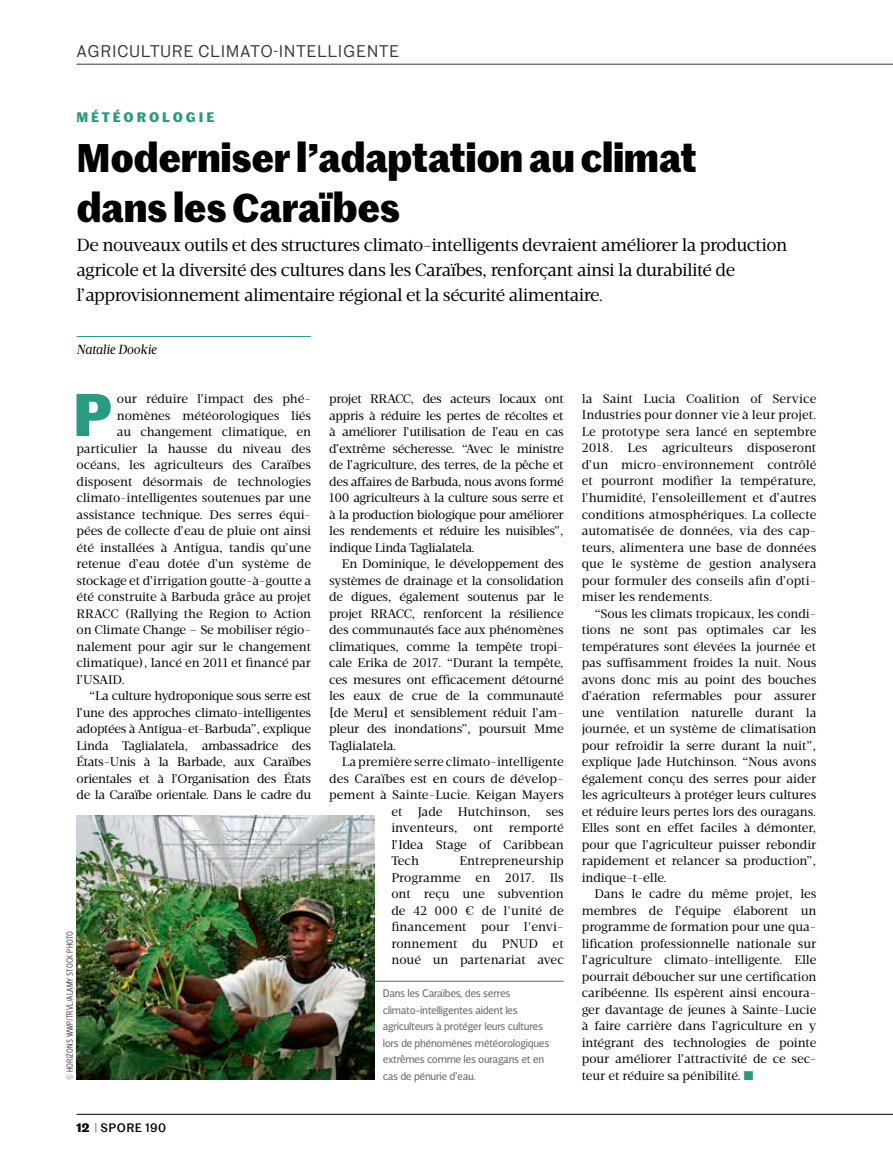
<style>
.page{position:relative;width:893px;height:1170px;background:#fff}
.page>*{position:absolute;margin:0;border:0;box-sizing:border-box;transform-origin:0 0}
.t1{font:700 58.8px "Marr Sans";color:#289b82}
.t2{font:700 39px/49.5px "Marr Sans";letter-spacing:-.01em;color:#000}
.t3{font:18px/24.8px "Velino Text";letter-spacing:-.025em;color:#000}
.t4{font:16.5px "Marr Sans";letter-spacing:.04em;color:#383937}
.t5{font:italic 13.5px "Velino Text";letter-spacing:-.005em;color:#000}
.t6{font:700 13.5px "Marr Sans";letter-spacing:.215em;color:#289b82}
.t7{font:12.75px/16.5px "Velino Text";letter-spacing:-.01em;color:#000;text-align:justify}
.t8{font:12.75px "Velino Text";letter-spacing:-.03em;color:#000}
.t9{font:500 12px "Marr Sans";letter-spacing:.035em;color:#000}
.t10{font:11.25px/16.5px "Velino Sans";letter-spacing:-.025em;color:#6f7070}
.t11{font:300 9px "Velino Sans Condensed";letter-spacing:.015em;color:#383937}
.s1{font-weight:700}
.s2{font-weight:300}
.s3{color:#289b82}
</style>
<div class="page">
<hr style="left:77px;top:64px;width:816px;height:1px;background:#383937">
<hr style="left:77px;top:1113px;width:816px;height:1px;background:#000">
<hr style="left:77px;top:336px;width:234px;height:1px;background:#289b82">
<hr style="left:374px;top:980px;width:190px;height:1px;background:#626463">
<img style="left:77px;top:815px;width:297px;height:264px">
<p class="t4" style="left:77px;top:39px;width:324px">AGRICULTURE CLIMATO-INTELLIGENTE</p>
<p class="t6" style="left:77px;top:107px;width:139px">MÉTÉOROLOGIE</p>
<h2 class="t2" style="left:77px;top:130px;width:622px">Moderniser l’adaptation au climat dans les Caraïbes</h2>
<p class="t3" style="left:77px;top:233px;width:712px">De nouveaux outils et des structures climato-intelligents devraient améliorer la production agricole et la diversité des cultures dans les Caraïbes, renforçant ainsi la durabilité de l’approvisionnement alimentaire régional et la sécurité alimentaire.</p>
<p class="t5" style="left:77px;top:341px;width:82px">Natalie Dookie</p>
<h1 class="t1" style="left:73px;top:369px;width:42px">P</h1>
<p class="t7" style="left:117px;top:390px;width:196px">our réduire l’impact des phé-</p>
<p class="t7" style="left:117px;top:407px;width:196px">nomènes météorologiques liés</p>
<p class="t7" style="left:117px;top:423px;width:196px">au changement climatique, en</p>
<p class="t7" style="left:77px;top:440px;width:236px">particulier la hausse du niveau des</p>
<p class="t7" style="left:77px;top:456px;width:236px">océans, les agriculteurs des Caraïbes</p>
<p class="t7" style="left:77px;top:473px;width:236px">disposent désormais de technologies</p>
<p class="t7" style="left:77px;top:489px;width:236px">climato-intelligentes soutenues par une</p>
<p class="t7" style="left:77px;top:506px;width:236px">assistance technique. Des serres équi-</p>
<p class="t7" style="left:77px;top:522px;width:236px">pées de collecte d’eau de pluie ont ainsi</p>
<p class="t7" style="left:77px;top:539px;width:236px">été installées à Antigua, tandis qu’une</p>
<p class="t7" style="left:77px;top:555px;width:236px">retenue d’eau dotée d’un système de</p>
<p class="t7" style="left:77px;top:572px;width:236px">stockage et d’irrigation goutte-à-goutte a</p>
<p class="t7" style="left:77px;top:588px;width:236px">été construite à Barbuda grâce au projet</p>
<p class="t7" style="left:77px;top:605px;width:236px">RRACC (Rallying the Region to Action</p>
<p class="t7" style="left:77px;top:621px;width:236px">on Climate Change – Se mobiliser régio-</p>
<p class="t7" style="left:77px;top:638px;width:236px">nalement pour agir sur le changement</p>
<p class="t7" style="left:77px;top:654px;width:236px">climatique), lancé en 2011 et financé par</p>
<p class="t7" style="left:77px;top:671px;width:50px">l’USAID.</p>
<p class="t7" style="left:89px;top:687px;width:223px">“La culture hydroponique sous serre est</p>
<p class="t8" style="left:77px;top:704px;width:236px">l’une des approches climato-intelligentes</p>
<p class="t8" style="left:77px;top:721px;width:236px">adoptées à Antigua-et-Barbuda”, explique</p>
<p class="t7" style="left:77px;top:737px;width:236px">Linda Taglialatela, ambassadrice des</p>
<p class="t8" style="left:77px;top:754px;width:236px">États-Unis à la Barbade, aux Caraïbes</p>
<p class="t8" style="left:77px;top:770px;width:236px">orientales et à l’Organisation des États</p>
<p class="t7" style="left:77px;top:786px;width:236px">de la Caraïbe orientale. Dans le cadre du</p>
<p class="t11" style="left:65px;top:1079px;width:150px;rotate:-90deg">© HORIZONS WWP/TRVL/ALAMY STOCK PHOTO</p>
<p class="t9" style="left:77px;top:1118px;width:91px"><span class="s1">12</span> <span class="s2">|</span> SPORE 190</p>
<p class="t7" style="left:329px;top:390px;width:236px">projet RRACC, des acteurs locaux ont appris à réduire les pertes de récoltes et à améliorer l’utilisation de l’eau en cas d’extrême sécheresse. “Avec le ministre de l’agriculture, des terres, de la pêche et des affaires de Barbuda, nous avons formé 100 agriculteurs à la culture sous serre et à la production biologique pour améliorer les rendements et réduire les nuisibles”, indique Linda Taglialatela.</p>
<p class="t7" style="left:329px;top:555px;width:236px;text-indent:13px">En Dominique, le développement des systèmes de drainage et la consolidation de digues, également soutenus par le projet RRACC, renforcent la résilience des communautés face aux phénomènes climatiques, comme la tempête tropi&shy;cale Erika de 2017. “Durant la tempête, ces mesures ont efficacement détourné les eaux de crue de la communauté [de Meru] et sensiblement réduit l’am&shy;pleur des inondations”, poursuit Mme Taglialatela.</p>
<p class="t7" style="left:342px;top:753px;width:223px">La première serre climato-intelligente</p>
<p class="t7" style="left:329px;top:770px;width:236px">des Caraïbes est en cours de dévelop-</p>
<p class="t7" style="left:329px;top:786px;width:236px">pement à Sainte-Lucie. Keigan Mayers</p>
<p class="t7" style="left:391px;top:803px;width:174px">et Jade Hutchinson, ses</p>
<p class="t7" style="left:391px;top:819px;width:174px">inventeurs, ont remporté</p>
<p class="t7" style="left:391px;top:836px;width:174px">l’Idea Stage of Caribbean</p>
<p class="t7" style="left:391px;top:852px;width:29px">Tech</p>
<p class="t7" style="left:391px;top:852px;width:174px;text-indent:68px">Entrepreneurship Programme en 2017. Ils ont reçu une subvention de 42 000 € de l'unité de financement pour l'envi&shy;ronnement du PNUD et noué un partenariat avec</p>
<p class="t10" style="left:383px;top:985px;width:168px">Dans les Caraïbes, des serres climato-intelligentes aident les agriculteurs à protéger leurs cultures lors de phénomènes météorologiques extrêmes comme les ouragans et en cas de pénurie d’eau.</p>
<p class="t7" style="left:582px;top:390px;width:236px">la Saint Lucia Coalition of Service Industries pour donner vie à leur projet.<br>Le prototype sera lancé en septembre 2018. Les agriculteurs disposeront d’un micro-environnement contrôlé et pourront modifier la température, l’humidité, l’ensoleillement et d’autres conditions atmosphériques. La collecte automatisée de données, via des cap&shy;teurs, alimentera une base de données que le système de gestion analysera pour formuler des conseils afin d’opti&shy;miser les rendements.</p>
<p class="t7" style="left:582px;top:605px;width:236px;text-indent:13px">“Sous les climats tropicaux, les condi&shy;tions ne sont pas optimales car les températures sont élevées la journée et pas suffisamment froides la nuit. Nous avons donc mis au point des bouches d’aération refermables pour assurer une ventilation naturelle durant la journée, et un système de climatisation pour refroidir la serre durant la nuit”, explique Jade Hutchinson. “Nous avons également conçu des serres pour aider les agriculteurs à protéger leurs cultures et réduire leurs pertes lors des ouragans.<br>Elles sont en effet faciles à démonter, pour que l’agriculteur puisser rebondir rapidement et relancer sa production”, indique-t-elle.</p>
<p class="t7" style="left:582px;top:885px;width:236px;text-indent:13px">Dans le cadre du même projet, les membres de l’équipe élaborent un programme de formation pour une qua&shy;lification professionnelle nationale sur l’agriculture climato-intelligente. Elle pourrait déboucher sur une certification caribéenne. Ils espèrent ainsi encoura&shy;ger davantage de jeunes à Sainte-Lucie à faire carrière dans l’agriculture en y intégrant des technologies de pointe pour améliorer l’attractivité de ce sec-</p>
<p class="t7" style="left:582px;top:1067px;width:173px">teur et réduire sa pénibilité. <span class="s3">■</span></p>
</div>
